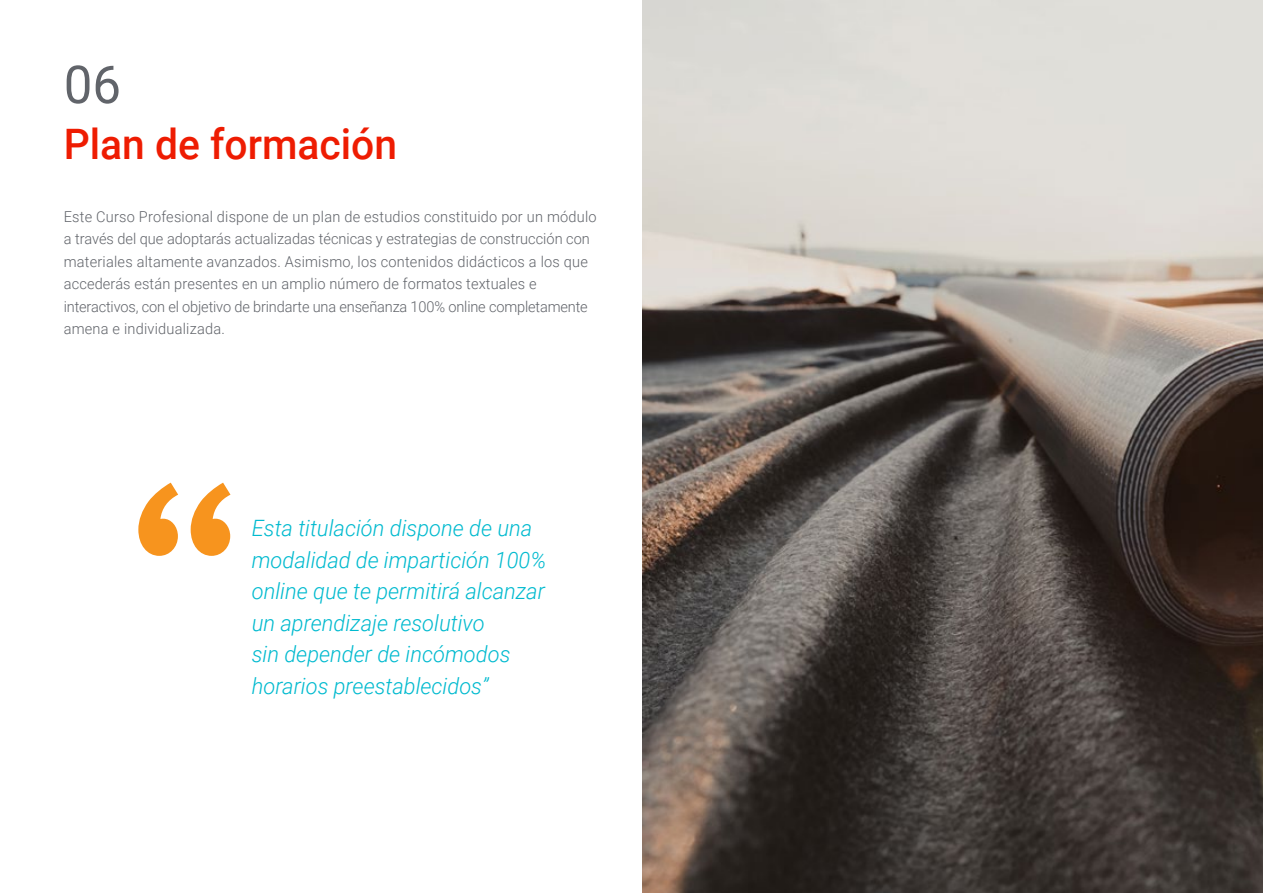
<style>
.page{position:relative;width:1263px;height:893px;background:#fff}
.page>*{position:absolute;margin:0;border:0;box-sizing:border-box;transform-origin:0 0}
.t1{font:52.5px "Roboto";color:#61646a}
.t2{font:500 42px "Roboto";color:#ee1c02}
.t3{font:italic 300 22.5px/31.5px "Roboto";color:#00bacf}
.t4{font:300 15px/22.5px "Roboto";letter-spacing:.01em;color:#61646a}
</style>
<div class="page">
<svg style="left:138px;top:483px;width:92px;height:73px"></svg>
<img style="left:642px;top:0;width:621px;height:893px">
<h1 class="t1" style="left:64px;top:48px;width:59px">06</h1>
<h2 class="t2" style="left:64px;top:115px;width:335px">Plan de formación</h2>
<p class="t4" style="left:64px;top:204px;width:534px">Este Curso Profesional dispone de un plan de estudios constituido por un módulo a través del que adoptarás actualizadas técnicas y estrategias de construcción con materiales altamente avanzados. Asimismo, los contenidos didácticos a los que accederás están presentes en un amplio número de formatos textuales e interactivos, con el objetivo de brindarte una enseñanza 100% online completamente amena e individualizada.</p>
<h3 class="t3" style="left:252px;top:512px;width:296px">Esta titulación dispone de una modalidad de impartición 100% online que te permitirá alcanzar un aprendizaje resolutivo<br>sin depender de incómodos horarios preestablecidos”</h3>
</div>
